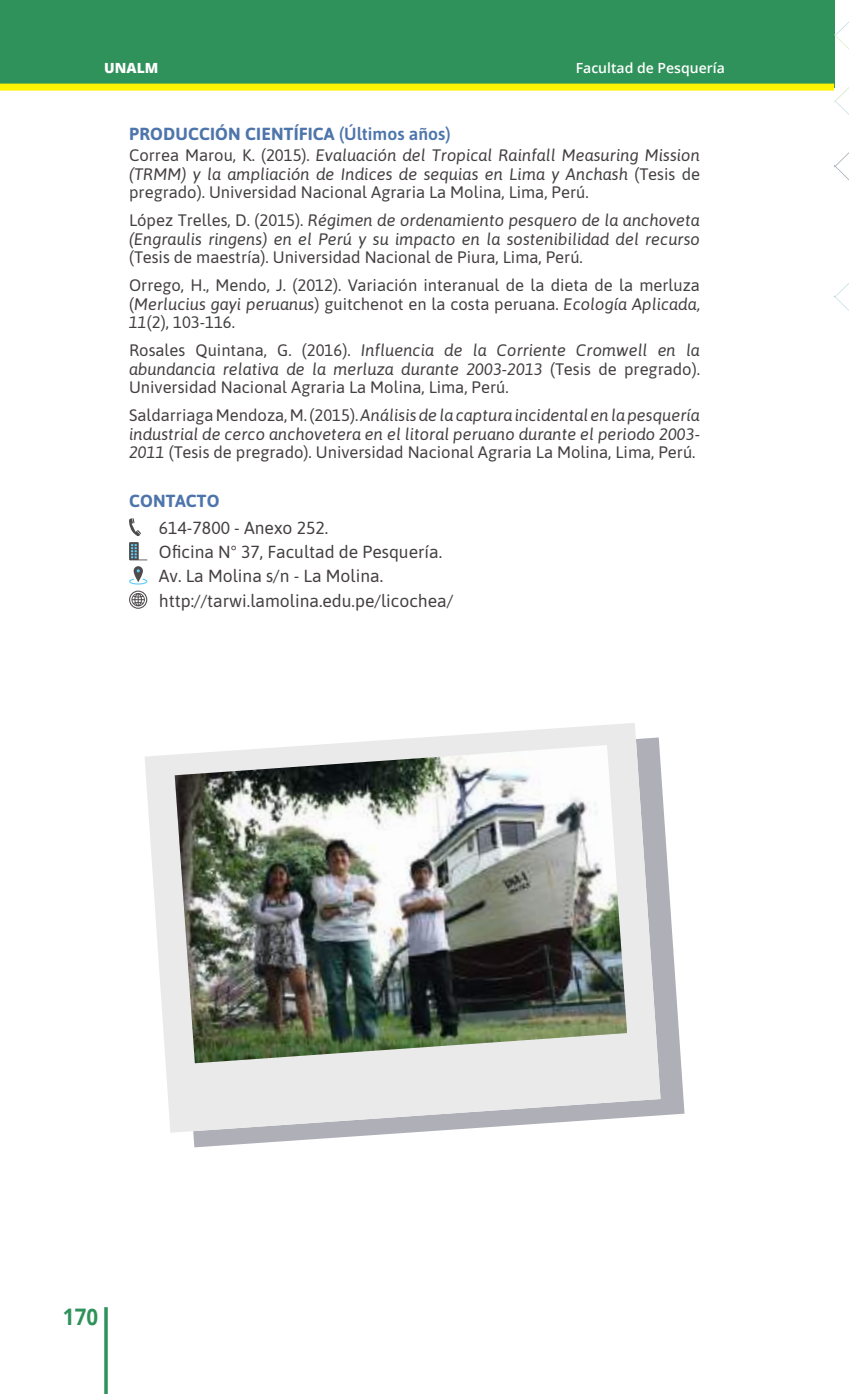
<style>
.page{position:relative;width:849px;height:1394px;background:#fff}
.page>*{position:absolute;margin:0;border:0;box-sizing:border-box;transform-origin:0 0}
.t1{font:700 22.75px "Open Sans";color:#30925b;scale:.9 1}
.t2{font:17.5px/24.2px "Asap";color:#444041}
.t3{font:700 17.5px "Asap";letter-spacing:.01em;color:#4e75ab}
.t4{font:italic 16.62px/18.4px "Asap";color:#444041;text-align:justify}
.t5{font:16.62px/18.4px "Asap";color:#444041}
.t6{font:600 14px "Open Sans";color:#fff}
.t7{font:800 14px "Open Sans";color:#fff}
.s1{font-weight:600}
.s2{font-style:normal}
.s3{font-style:italic}
</style>
<div class="page">
<svg style="left:129px;top:518px;width:18px;height:42px"></svg>
<svg style="left:134px;top:566px;width:9px;height:16px"></svg>
<svg style="left:129px;top:579px;width:18px;height:6px"></svg>
<svg style="left:129px;top:591px;width:18px;height:18px"></svg>
<div style="left:0;top:0;width:833px;height:87px;background:#30925b"></div>
<div style="left:0;top:84px;width:833px;height:7px;background:#fff300"></div>
<svg style="left:104px;top:1307px;width:4px;height:87px"></svg>
<svg style="left:833px;top:21px;width:15px;height:289px"></svg>
<svg style="left:193px;top:757px;width:491px;height:390px"></svg>
<svg style="left:145px;top:723px;width:515px;height:410px;fill:#ebeaea"></svg>
<img style="left:175px;top:745px;width:452px;height:318px">
<p class="t7" style="left:104px;top:57px;width:56px">UNALM</p>
<p class="t6" style="left:575px;top:58px;width:150px">Facultad de Pesquería</p>
<p class="t3" style="left:129px;top:122px;width:323px">PRODUCCIÓN CIENTÍFICA <span class="s1">(Últimos años)</span></p>
<p class="t4" style="left:129px;top:146px;width:572px"><span class="s2">Correa Marou, K. (2015).</span> Evaluación del Tropical Rainfall Measuring Mission (TRMM) y la ampliación de Indices de sequias en Lima y Anchash <span class="s2">(Tesis de pregrado). Universidad Nacional Agraria La Molina, Lima, Perú.</span></p>
<p class="t4" style="left:129px;top:211px;width:572px"><span class="s2">López Trelles, D. (2015).</span> Régimen de ordenamiento pesquero de la anchoveta (Engraulis ringens) en el Perú y su impacto en la sostenibilidad del recurso</p>
<p class="t5" style="left:129px;top:242px;width:572px;line-height:28.3px">(Tesis de maestría). Universidad Nacional de Piura, Lima, Perú.<br>Orrego, H., Mendo, J. (2012). Variación interanual de la dieta de la merluza</p>
<p class="t5" style="left:129px;top:294px;width:572px">(<span class="s3">Merlucius gayi peruanus</span>) guitchenot en la costa peruana. <span class="s3">Ecología Aplicada,<br>11</span>(2), 103-116.</p>
<p class="t5" style="left:129px;top:340px;width:572px;text-align:justify">Rosales Quintana, G. (2016). <span class="s3">Influencia de la Corriente Cromwell en la abundancia relativa de la merluza durante 2003-2013</span> (Tesis de pregrado).<br>Universidad Nacional Agraria La Molina, Lima, Perú.</p>
<p class="t4" style="left:129px;top:406px;width:572px"><span class="s2">Saldarriaga Mendoza, M. (2015).</span> Análisis de la captura incidental en la pesquería industrial de cerco anchovetera en el litoral peruano durante el periodo 2003- 2011 <span class="s2">(Tesis de pregrado). Universidad Nacional Agraria La Molina, Lima, Perú.</span></p>
<p class="t3" style="left:129px;top:489px;width:92px">CONTACTO</p>
<p class="t2" style="left:159px;top:515px;width:296px">614-7800 - Anexo 252.<br>Oficina N° 37, Facultad de Pesquería.<br>Av. La Molina s/n - La Molina. http://tarwi.lamolina.edu.pe/licochea/</p>
<h1 class="t1" style="left:63px;top:1300px;width:40px">170</h1>
</div>
